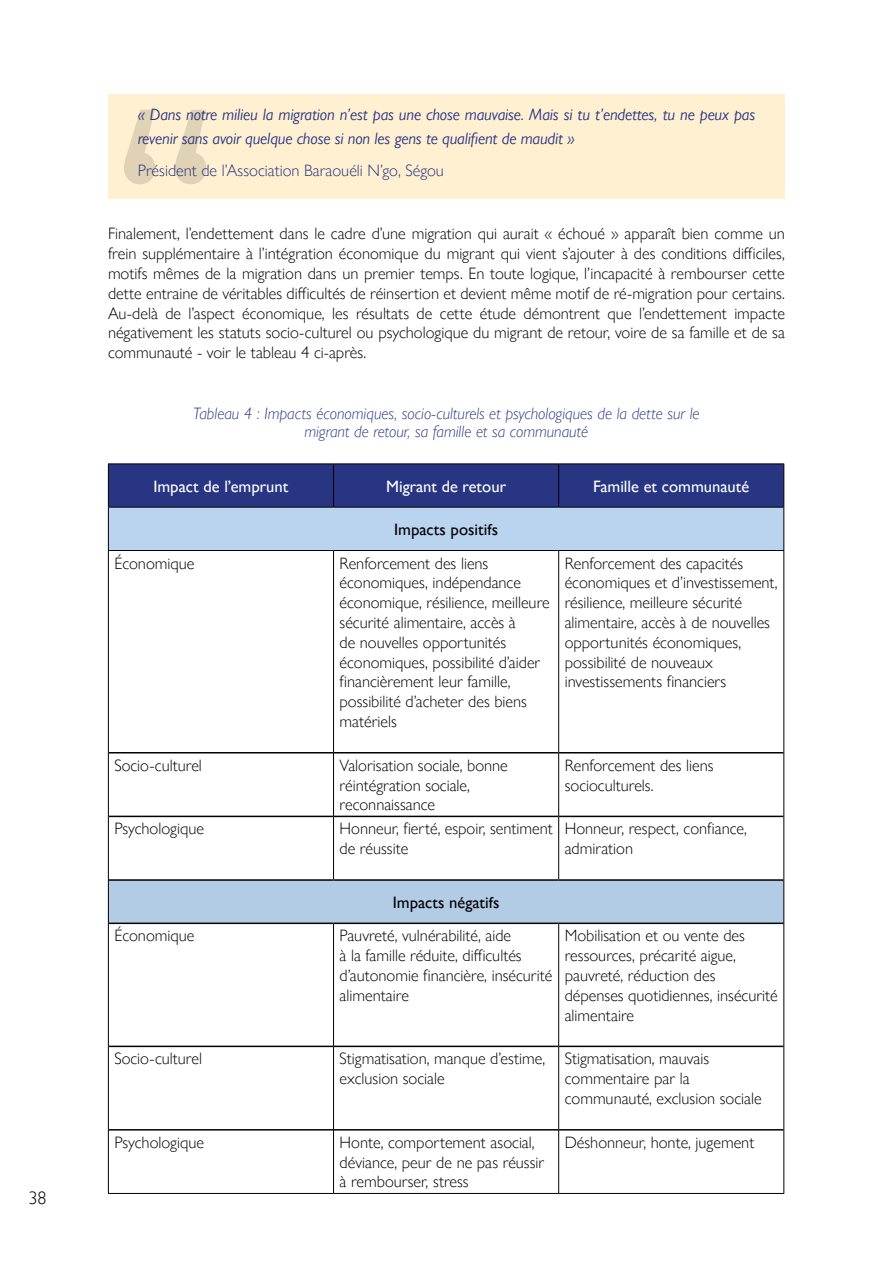
<style>
.page{position:relative;width:893px;height:1263px;background:#fff}
.page>*{position:absolute;margin:0;border:0;box-sizing:border-box;transform-origin:0 0}
.t1{font:300px "Montserrat";color:#000}
.t2{font:300 18px "Gill Sans Nova";color:#000}
.t3{font:300 16.5px/19.8px "Gill Sans Nova";color:#000}
.t4{font:italic 16.5px/24px "Gill Sans Nova";letter-spacing:-.01em;color:#283583}
.t5{font:italic 300 16.5px/18.3px "Gill Sans Nova";color:#283583;text-align:center}
.t6{font:500 16.5px "Gill Sans Nova";color:#fff}
.t7{font:300 16.5px "Gill Sans Nova";color:#283583}
.t8{font:500 16.5px "Gill Sans Nova";color:#000}
</style>
<div class="page">
<div style="left:108px;top:94px;width:677px;height:105px;background:#fff0d2"></div>
<div style="left:109px;top:464px;width:674px;height:43px;background:#283583"></div>
<div style="left:108px;top:507px;width:676px;height:43px;background:#bad4f0"></div>
<div style="left:108px;top:880px;width:676px;height:43px;background:#b3cce6"></div>
<hr style="left:109px;top:752px;width:224px;height:1px;background:#000">
<hr style="left:334px;top:752px;width:224px;height:1px;background:#000">
<hr style="left:559px;top:752px;width:224px;height:1px;background:#000">
<hr style="left:109px;top:816px;width:224px;height:1px;background:#000">
<hr style="left:334px;top:816px;width:224px;height:1px;background:#000">
<hr style="left:559px;top:816px;width:224px;height:1px;background:#000">
<hr style="left:109px;top:879px;width:225px;height:2px;background:#000">
<hr style="left:334px;top:879px;width:225px;height:2px;background:#000">
<hr style="left:559px;top:879px;width:224px;height:2px;background:#000">
<hr style="left:109px;top:922px;width:225px;height:2px;background:#000">
<hr style="left:334px;top:922px;width:225px;height:2px;background:#000">
<hr style="left:559px;top:922px;width:224px;height:2px;background:#000">
<hr style="left:109px;top:1045px;width:224px;height:2px;background:#000">
<hr style="left:334px;top:1045px;width:224px;height:2px;background:#000">
<hr style="left:559px;top:1045px;width:224px;height:2px;background:#000">
<hr style="left:109px;top:1129px;width:224px;height:1px;background:#000">
<hr style="left:334px;top:1129px;width:224px;height:1px;background:#000">
<hr style="left:559px;top:1129px;width:224px;height:1px;background:#000">
<hr style="left:108px;top:551px;width:1px;height:202px;background:#000">
<hr style="left:333px;top:551px;width:1px;height:202px;background:#000">
<hr style="left:558px;top:551px;width:1px;height:202px;background:#000">
<hr style="left:783px;top:551px;width:1px;height:202px;background:#000">
<hr style="left:108px;top:753px;width:1px;height:63px;background:#000">
<hr style="left:333px;top:753px;width:1px;height:63px;background:#000">
<hr style="left:558px;top:753px;width:1px;height:63px;background:#000">
<hr style="left:783px;top:753px;width:1px;height:63px;background:#000">
<hr style="left:108px;top:816px;width:1px;height:64px;background:#000">
<hr style="left:333px;top:816px;width:1px;height:63px;background:#000">
<hr style="left:558px;top:816px;width:1px;height:63px;background:#000">
<hr style="left:783px;top:816px;width:1px;height:64px;background:#000">
<hr style="left:108px;top:880px;width:1px;height:43px;background:#000">
<hr style="left:783px;top:880px;width:1px;height:43px;background:#000">
<hr style="left:108px;top:923px;width:1px;height:123px;background:#000">
<hr style="left:333px;top:924px;width:1px;height:122px;background:#000">
<hr style="left:558px;top:924px;width:1px;height:122px;background:#000">
<hr style="left:783px;top:923px;width:1px;height:123px;background:#000">
<hr style="left:108px;top:1046px;width:1px;height:84px;background:#000">
<hr style="left:333px;top:1046px;width:1px;height:84px;background:#000">
<hr style="left:558px;top:1046px;width:1px;height:84px;background:#000">
<hr style="left:783px;top:1046px;width:1px;height:84px;background:#000">
<hr style="left:108px;top:1130px;width:1px;height:63px;background:#000">
<hr style="left:333px;top:1130px;width:1px;height:63px;background:#000">
<hr style="left:558px;top:1130px;width:1px;height:63px;background:#000">
<hr style="left:783px;top:1130px;width:1px;height:63px;background:#000">
<hr style="left:108px;top:1193px;width:226px;height:1px;background:#000">
<hr style="left:334px;top:1193px;width:225px;height:1px;background:#000">
<hr style="left:559px;top:1193px;width:225px;height:1px;background:#000">
<hr style="left:108px;top:463px;width:226px;height:1px;background:#000">
<hr style="left:108px;top:464px;width:1px;height:43px;background:#000">
<hr style="left:334px;top:463px;width:225px;height:1px;background:#000">
<hr style="left:333px;top:464px;width:1px;height:43px;background:#000">
<hr style="left:559px;top:463px;width:225px;height:1px;background:#000">
<hr style="left:558px;top:464px;width:1px;height:43px;background:#000">
<hr style="left:783px;top:464px;width:1px;height:43px;background:#000">
<hr style="left:108px;top:507px;width:226px;height:1px;background:#000">
<hr style="left:108px;top:508px;width:1px;height:42px;background:#000">
<hr style="left:334px;top:507px;width:225px;height:1px;background:#000">
<hr style="left:559px;top:507px;width:225px;height:1px;background:#000">
<hr style="left:783px;top:508px;width:1px;height:42px;background:#000">
<hr style="left:108px;top:550px;width:226px;height:1px;background:#000">
<hr style="left:334px;top:550px;width:225px;height:1px;background:#000">
<hr style="left:559px;top:550px;width:225px;height:1px;background:#000">
<p class="t2" style="left:28px;top:1187px;width:19px">38</p>
<p class="t4" style="left:138px;top:102px;width:619px">« Dans notre milieu la migration n’est pas une chose mauvaise. Mais si tu t’endettes, tu ne peux pas revenir sans avoir quelque chose si non les gens te qualifient de maudit »</p>
<p class="t7" style="left:138px;top:160px;width:308px">Président de l’Association Baraouéli N’go, Ségou</p>
<h1 class="t1" style="left:108px;top:20px;width:116px">“</h1>
<p class="t3" style="left:108px;top:224px;width:678px;text-align:justify">Finalement, l’endettement dans le cadre d’une migration qui aurait « échoué » apparaît bien comme un frein supplémentaire à l’intégration économique du migrant qui vient s’ajouter à des conditions difficiles, motifs mêmes de la migration dans un premier temps. En toute logique, l’incapacité à rembourser cette dette entraine de véritables difficultés de réinsertion et devient même motif de ré-migration pour certains.<br>Au-delà de l’aspect économique, les résultats de cette étude démontrent que l’endettement impacte négativement les statuts socio-culturel ou psychologique du migrant de retour, voire de sa famille et de sa communauté - voir le tableau 4 ci-après.</p>
<p class="t5" style="left:193px;top:404px;width:508px">Tableau 4 : Impacts économiques, socio-culturels et psychologiques de la dette sur le migrant de retour, sa famille et sa communauté</p>
<p class="t6" style="left:153px;top:476px;width:137px">Impact de l’emprunt</p>
<p class="t6" style="left:386px;top:476px;width:121px">Migrant de retour</p>
<p class="t6" style="left:593px;top:476px;width:158px">Famille et communauté</p>
<p class="t8" style="left:394px;top:519px;width:105px">Impacts positifs</p>
<p class="t3" style="left:114px;top:553px;width:82px">Économique</p>
<p class="t3" style="left:340px;top:553px;width:212px">Renforcement des liens économiques, indépendance économique, résilience, meilleure sécurité alimentaire, accès à<br>de nouvelles opportunités économiques, possibilité d’aider financièrement leur famille, possibilité d’acheter des biens matériels</p>
<p class="t3" style="left:565px;top:553px;width:215px">Renforcement des capacités économiques et d’investissement, résilience, meilleure sécurité alimentaire, accès à de nouvelles opportunités économiques, possibilité de nouveaux investissements financiers</p>
<p class="t3" style="left:114px;top:755px;width:89px">Socio-culturel</p>
<p class="t3" style="left:340px;top:755px;width:170px">Valorisation sociale, bonne réintégration sociale, reconnaissance</p>
<p class="t3" style="left:565px;top:755px;width:150px">Renforcement des liens socioculturels.</p>
<p class="t3" style="left:114px;top:819px;width:91px">Psychologique</p>
<p class="t3" style="left:340px;top:819px;width:215px">Honneur, fierté, espoir, sentiment de réussite</p>
<p class="t3" style="left:565px;top:819px;width:184px">Honneur, respect, confiance, admiration</p>
<p class="t8" style="left:393px;top:892px;width:108px">Impacts négatifs</p>
<p class="t3" style="left:114px;top:926px;width:82px">Économique</p>
<p class="t3" style="left:340px;top:926px;width:214px">Pauvreté, vulnérabilité, aide<br>à la famille réduite, difficultés d’autonomie financière, insécurité alimentaire</p>
<p class="t3" style="left:565px;top:926px;width:215px">Mobilisation et ou vente des ressources, précarité aigue, pauvreté, réduction des dépenses quotidiennes, insécurité alimentaire</p>
<p class="t3" style="left:114px;top:1049px;width:89px">Socio-culturel</p>
<p class="t3" style="left:340px;top:1049px;width:207px">Stigmatisation, manque d’estime, exclusion sociale</p>
<p class="t3" style="left:565px;top:1049px;width:198px">Stigmatisation, mauvais commentaire par la communauté, exclusion sociale</p>
<p class="t3" style="left:114px;top:1132px;width:91px">Psychologique</p>
<p class="t3" style="left:340px;top:1132px;width:206px">Honte, comportement asocial, déviance, peur de ne pas réussir à rembourser, stress</p>
<p class="t3" style="left:565px;top:1132px;width:191px">Déshonneur, honte, jugement</p>
</div>
